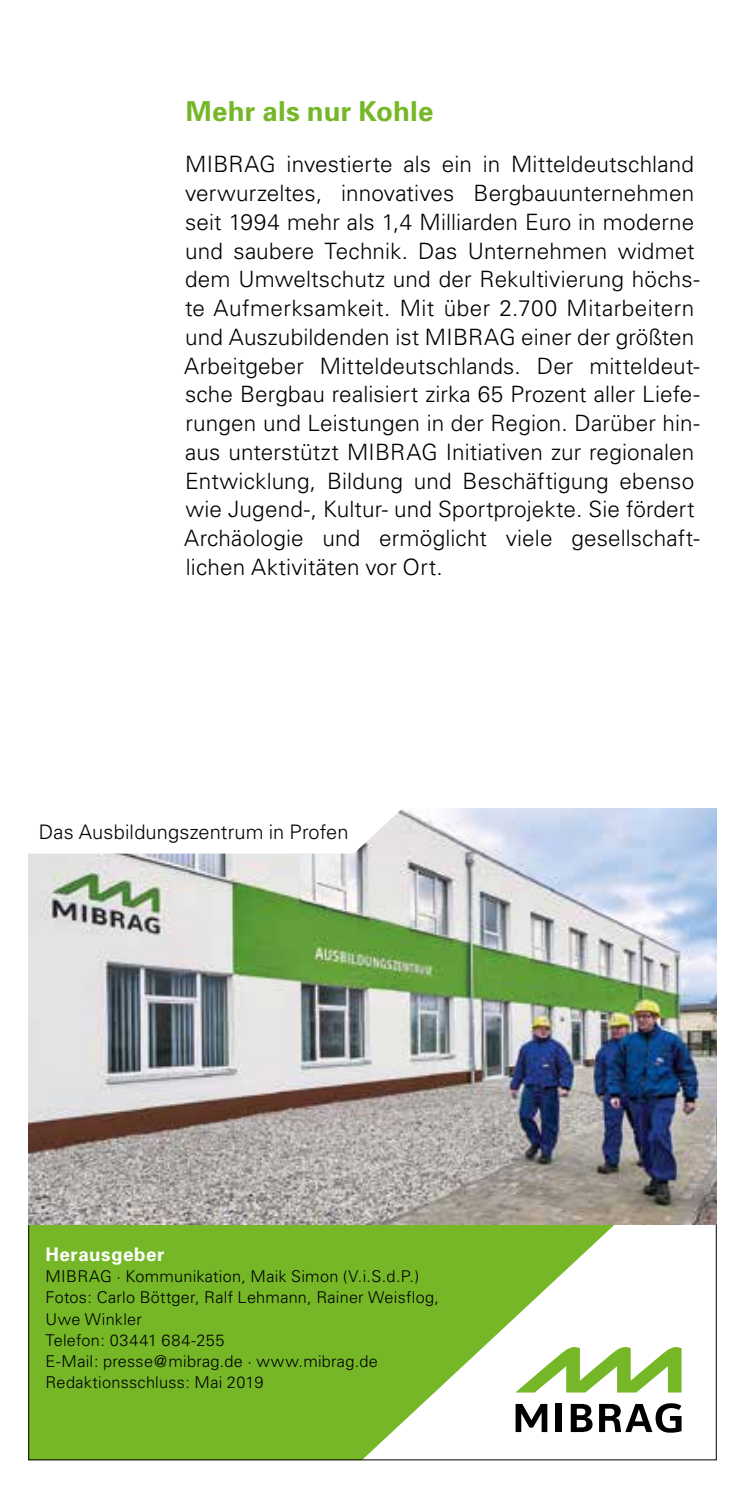
<style>
.page{position:relative;width:745px;height:1489px;background:#fff}
.page>*{position:absolute;margin:0;border:0;box-sizing:border-box;transform-origin:0 0}
.t1{font:700 27.5px "Univers";letter-spacing:.01em;color:#75b726}
.t2{font:300 22.5px/28.8px "Univers";letter-spacing:.005em;color:#000}
.t3{font:300 20px "Univers";letter-spacing:.01em;color:#000}
.t4{font:700 18.75px "Univers";letter-spacing:.025em;color:#fff}
.t5{font:300 16.25px/21.2px "Univers";letter-spacing:.015em;color:#000}
</style>
<div class="page">
<svg style="left:30px;top:1225px;width:586px;height:232px;fill:#75b726"></svg>
<svg style="left:515px;top:1345px;width:166px;height:47px"></svg>
<svg style="left:570px;top:1403px;width:22px;height:28px"></svg>
<svg style="left:515px;top:1403px;width:32px;height:28px"></svg>
<div style="left:555px;top:1403px;width:6px;height:28px;background:#000"></div>
<svg style="left:598px;top:1402px;width:83px;height:30px"></svg>
<img style="left:28px;top:808px;width:688px;height:415px">
<svg style="left:28px;top:808px;width:376px;height:45px"></svg>
<p class="t1" style="left:186px;top:95px;width:249px">Mehr als nur Kohle</p>
<p class="t2" style="left:184px;top:150px;width:517px">MIBRAG investierte als ein in Mitteldeutschland verwurzeltes, innovatives Bergbauunternehmen seit 1994 mehr als 1,4 Milliarden Euro in moderne und saubere Technik. Das Unternehmen widmet dem Umweltschutz und der Rekultivierung höchs&shy;te Aufmerksamkeit. Mit über 2.700 Mitarbeitern und Auszubildenden ist MIBRAG einer der größten Arbeitgeber Mitteldeutschlands. Der mitteldeut&shy;sche Bergbau realisiert zirka 65 Prozent aller Liefe&shy;rungen und Leistungen in der Region. Darüber hin&shy;aus unterstützt MIBRAG Initiativen zur regionalen Entwicklung, Bildung und Beschäftigung ebenso wie Jugend-, Kultur- und Sportprojekte. Sie fördert Archäologie und ermöglicht viele gesellschaft&shy;lichen Aktivitäten vor Ort.</p>
<p class="t3" style="left:39px;top:819px;width:311px">Das Ausbildungszentrum in Profen</p>
<p class="t4" style="left:45px;top:1242px;width:120px">Herausgeber</p>
<p class="t5" style="left:45px;top:1265px;width:395px">MIBRAG · Kommunikation, Maik Simon (V.i.S.d.P.)<br>Fotos: Carlo Böttger, Ralf Lehmann, Rainer Weisflog, Uwe Winkler<br>Telefon: 03441 684-255<br>E-Mail: presse@mibrag.de · www.mibrag.de Redaktionsschluss: Mai 2019</p>
</div>
